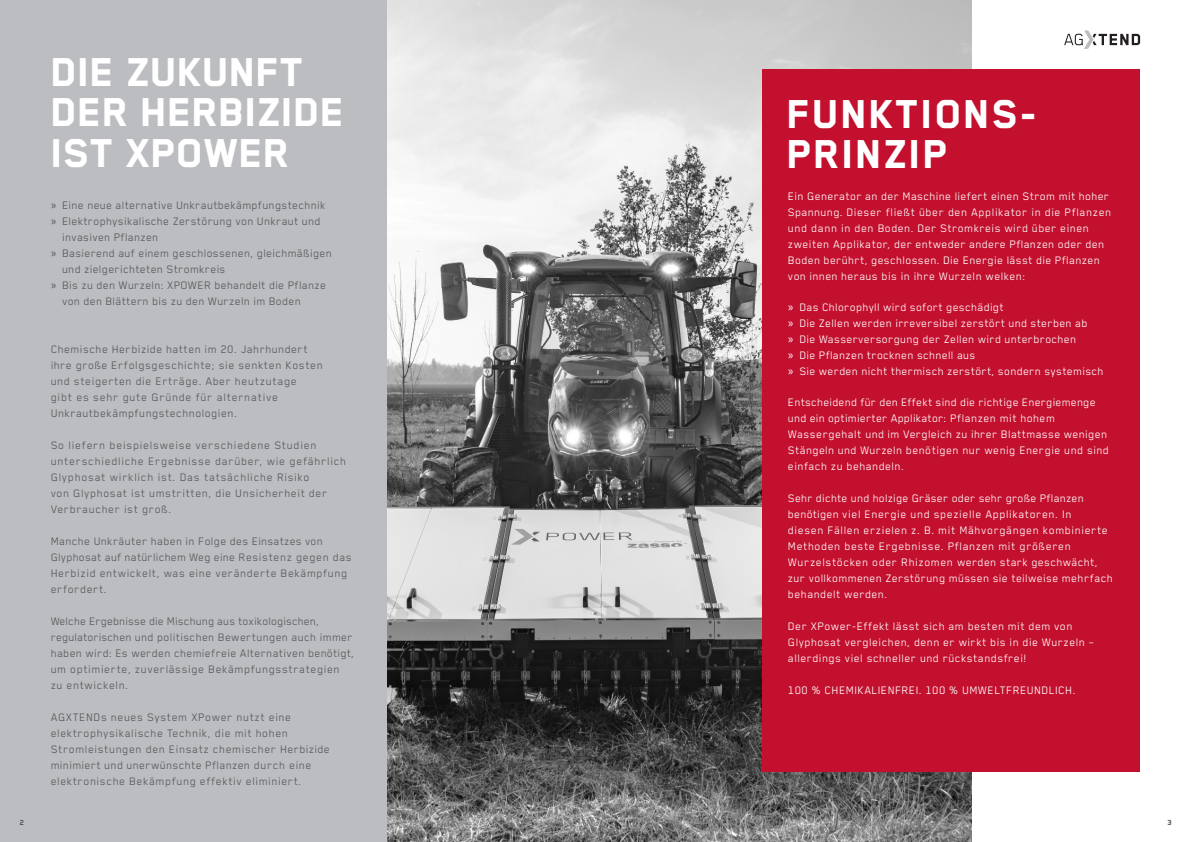
<style>
.page{position:relative;width:1191px;height:842px;background:#fff}
.page>*{position:absolute;margin:0;border:0;box-sizing:border-box;transform-origin:0 0}
.t1{font:800 46.5px/40.3px "Blender Pro";letter-spacing:.01em;color:#fff}
.t2{font:800 46.5px/40.3px "Blender Pro";letter-spacing:.04em;color:#fff}
.t3{font:12.5px/16px "Blender Pro";letter-spacing:.04em;color:#57585a}
.t4{font:12.5px/16px "Blender Pro";letter-spacing:.03em;color:#fff}
.t5{font:12.5px/16px "Blender Pro";letter-spacing:.05em;color:#fff}
.t6{font:12.5px/16px "Blender Pro";letter-spacing:.06em;color:#57585a}
.t7{font:800 8.5px "Blender Pro";color:#57585a}
.s1{font-family:"Myriad Pro"}
</style>
<div class="page">
<div style="left:0;top:0;width:387px;height:842px;background:#bcbdc0"></div>
<img style="left:387px;top:0;width:584px;height:842px">
<div style="left:763px;top:69px;width:377px;height:702px;background:#c3102e"></div>
<svg style="left:1064px;top:30px;width:76px;height:19px"></svg>
<h1 class="t1" style="left:52px;top:50px;width:295px">DIE ZUKUNFT<br>DER HERBIZIDE<br>IST XPOWER</h1>
<p class="t3" style="left:51px;top:197px;width:276px"><span class="s1">»</span> Eine neue alternative Unkrautbekämpfungstechnik</p>
<p class="t3" style="left:51px;top:213px;width:271px"><span class="s1">»</span> Elektrophysikalische Zerstörung von Unkraut und</p>
<p class="t3" style="left:62px;top:229px;width:98px">invasiven Pflanzen</p>
<p class="t3" style="left:51px;top:245px;width:283px"><span class="s1">»</span> Basierend auf einem geschlossenen, gleichmäßigen</p>
<p class="t3" style="left:62px;top:261px;width:165px">und zielgerichteten Stromkreis</p>
<p class="t3" style="left:51px;top:277px;width:277px"><span class="s1">»</span> Bis zu den Wurzeln: XPOWER behandelt die Pflanze</p>
<p class="t3" style="left:62px;top:293px;width:240px">von den Blättern bis zu den Wurzeln im Boden</p>
<p class="t3" style="left:51px;top:342px;width:273px">Chemische Herbizide hatten im 20. Jahrhundert ihre große Erfolgsgeschichte; sie senkten Kosten und steigerten die Erträge. Aber heutzutage<br>gibt es sehr gute Gründe für alternative Unkrautbekämpfungstechnologien.</p>
<p class="t6" style="left:51px;top:438px;width:297px">So liefern beispielsweise verschiedene Studien unterschiedliche Ergebnisse darüber, wie gefährlich Glyphosat wirklich ist. Das tatsächliche Risiko<br>von Glyphosat ist umstritten, die Unsicherheit der Verbraucher ist groß.</p>
<p class="t3" style="left:51px;top:534px;width:302px">Manche Unkräuter haben in Folge des Einsatzes von Glyphosat auf natürlichem Weg eine Resistenz gegen das Herbizid entwickelt, was eine veränderte Bekämpfung erfordert.</p>
<p class="t3" style="left:51px;top:614px;width:305px">Welche Ergebnisse die Mischung aus toxikologischen, regulatorischen und politischen Bewertungen auch immer haben wird: Es werden chemiefreie Alternativen benötigt, um optimierte, zuverlässige Bekämpfungsstrategien zu entwickeln.</p>
<p class="t3" style="left:51px;top:710px;width:280px">AGXTENDs neues System XPower nutzt eine elektrophysikalische Technik, die mit hohen Stromleistungen den Einsatz chemischer Herbizide minimiert und unerwünschte Pflanzen durch eine elektronische Bekämpfung effektiv eliminiert.</p>
<h1 class="t2" style="left:787px;top:92px;width:252px">FUNKTIONS-<br>PRINZIP</h1>
<p class="t4" style="left:788px;top:189px;width:325px">Ein Generator an der Maschine liefert einen Strom mit hoher Spannung. Dieser fließt über den Applikator in die Pflanzen und dann in den Boden. Der Stromkreis wird über einen zweiten Applikator, der entweder andere Pflanzen oder den Boden berührt, geschlossen. Die Energie lässt die Pflanzen von innen heraus bis in ihre Wurzeln welken:</p>
<p class="t4" style="left:788px;top:300px;width:317px"><span class="s1">»</span> Das Chlorophyll wird sofort geschädigt<br><span class="s1">»</span> Die Zellen werden irreversibel zerstört und sterben ab<br><span class="s1">»</span> Die Wasserversorgung der Zellen wird unterbrochen<br><span class="s1">»</span> Die Pflanzen trocknen schnell aus<br><span class="s1">»</span> Sie werden nicht thermisch zerstört, sondern systemisch</p>
<p class="t4" style="left:788px;top:395px;width:322px">Entscheidend für den Effekt sind die richtige Energiemenge und ein optimierter Applikator: Pflanzen mit hohem Wassergehalt und im Vergleich zu ihrer Blattmasse wenigen Stängeln und Wurzeln benötigen nur wenig Energie und sind einfach zu behandeln.</p>
<p class="t5" style="left:788px;top:491px;width:326px">Sehr dichte und holzige Gräser oder sehr große Pflanzen benötigen viel Energie und spezielle Applikatoren. In<br>diesen Fällen erzielen z. B. mit Mähvorgängen kombinierte Methoden beste Ergebnisse. Pflanzen mit größeren Wurzelstöcken oder Rhizomen werden stark geschwächt, zur vollkommenen Zerstörung müssen sie teilweise mehrfach behandelt werden.</p>
<p class="t4" style="left:788px;top:619px;width:308px">Der XPower-Effekt lässt sich am besten mit dem von<br>Glyphosat vergleichen, denn er wirkt bis in die Wurzeln – allerdings viel schneller und rückstandsfrei!</p>
<p class="t4" style="left:788px;top:683px;width:289px">100 % CHEMIKALIENFREI. 100 % UMWELTFREUNDLICH.</p>
<p class="t7" style="left:20px;top:817px;width:6px">2</p>
<p class="t7" style="left:1167px;top:817px;width:6px">3</p>
</div>
